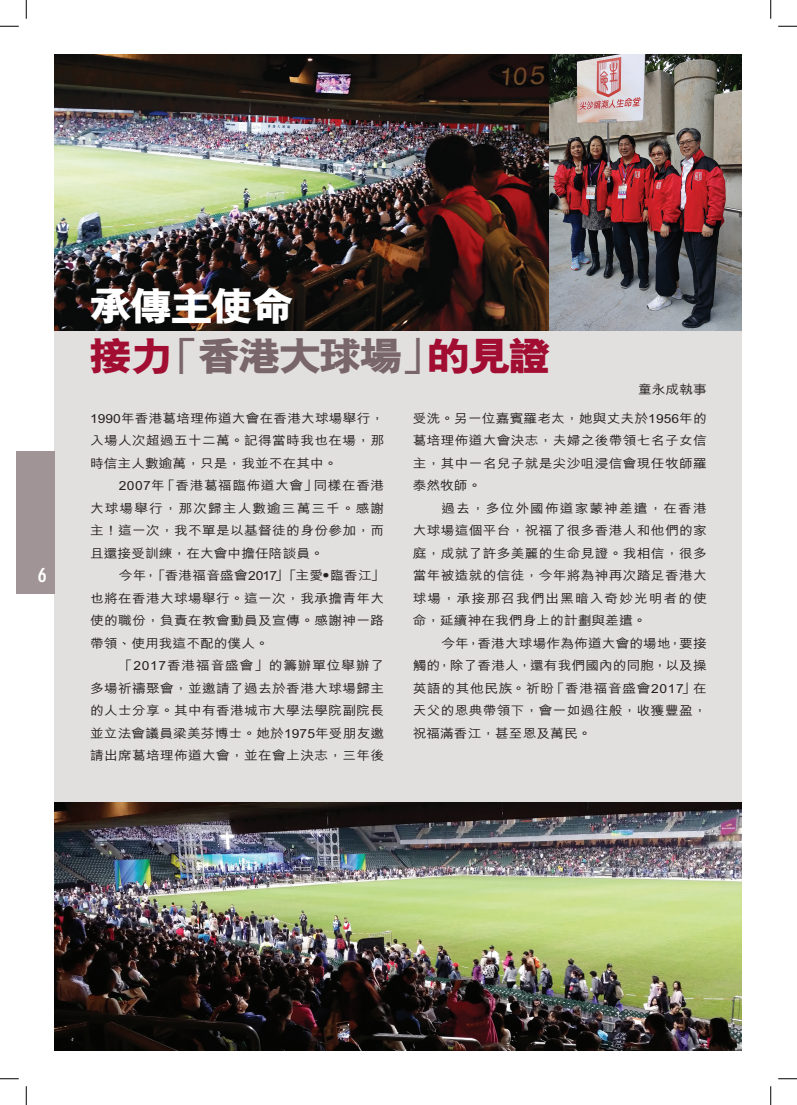
<style>
.page{position:relative;width:797px;height:1105px;background:#fff}
.page>*{position:absolute;margin:0;border:0;box-sizing:border-box;transform-origin:0 0}
.t1{font:800 40px "M Hei HK";letter-spacing:-.08em;color:#79666a;scale:1.1 1}
.t2{font:800 40px "M Hei HK";letter-spacing:-.08em;color:#fff;scale:1.1 1}
.t3{font:700 condensed 20px "DIN Neuzeit Grotesk";color:#fff;scale:1.1 1}
.t4{font:500 12.5px/22.5px "M Hei HK";letter-spacing:.02em;color:#231f20;text-align:justify;scale:1.1 1}
.s1{color:#a20d32}
</style>
<div class="page">
<div style="left:55px;top:54px;width:687px;height:996px;background:#e2dfdf"></div>
<div style="left:16px;top:451px;width:39px;height:143px;background:#a09496"></div>
<img style="left:55px;top:54px;width:687px;height:276px">
<img style="left:54px;top:802px;width:687px;height:248px">
<svg style="left:0;top:25px;width:19px;height:2px"></svg>
<svg style="left:778px;top:25px;width:19px;height:2px"></svg>
<svg style="left:0;top:1078px;width:19px;height:1px"></svg>
<svg style="left:778px;top:1078px;width:19px;height:1px"></svg>
<svg style="left:25px;top:0;width:2px;height:19px"></svg>
<svg style="left:25px;top:1086px;width:2px;height:19px"></svg>
<svg style="left:770px;top:0;width:1px;height:19px"></svg>
<svg style="left:770px;top:1086px;width:1px;height:19px"></svg>
<p class="t3" style="left:38px;top:563px;width:10px">6</p>
<p class="t2" style="left:89px;top:280px;width:189px">承傳主使命</p>
<p class="t1" style="left:89px;top:330px;width:422px"><span class="s1">接力</span>「香港大球場」<span class="s1">的見證</span></p>
<p class="t4" style="left:638px;top:377px;width:64px">童永成執事</p>
<p class="t4" style="left:90px;top:406px;width:269px">1990年香港葛培理佈道大會在香港大球場舉行，入場人次超過五十二萬。記得當時我也在場，那時信主人數逾萬，只是，我並不在其中。</p>
<p class="t4" style="left:90px;top:474px;width:269px;text-indent:29px">2007年「香港葛福臨佈道大會」同樣在香港大球場舉行，那次歸主人數逾三萬三千。感謝主！這一次，我不單是以基督徒的身份參加，而且還接受訓練，在大會中擔任陪談員。</p>
<p class="t4" style="left:90px;top:564px;width:269px;text-indent:29px">今年，「香港福音盛會2017」「主愛•臨香江」也將在香港大球場舉行。這一次，我承擔青年大使的職份，負責在教會動員及宣傳。感謝神一路帶領、使用我這不配的僕人。</p>
<p class="t4" style="left:90px;top:654px;width:269px;text-indent:29px">「2017香港福音盛會」的籌辦單位舉辦了多場祈禱聚會，並邀請了過去於香港大球場歸主的人士分享。其中有香港城市大學法學院副院長並立法會議員梁美芬博士。她於1975年受朋友邀請出席葛培理佈道大會，並在會上決志，三年後</p>
<p class="t4" style="left:412px;top:406px;width:269px">受洗。另一位嘉賓羅老太，她與丈夫於1956年的葛培理佈道大會決志，夫婦之後帶領七名子女信主，其中一名兒子就是尖沙咀浸信會現任牧師羅泰然牧師。</p>
<p class="t4" style="left:412px;top:496px;width:269px;text-indent:29px">過去，多位外國佈道家蒙神差遣，在香港大球場這個平台，祝福了很多香港人和他們的家庭，成就了許多美麗的生命見證。我相信，很多當年被造就的信徒，今年將為神再次踏足香港大球場，承接那召我們出黑暗入奇妙光明者的使命，延續神在我們身上的計劃與差遣。</p>
<p class="t4" style="left:412px;top:631px;width:269px;text-indent:29px">今年，香港大球場作為佈道大會的場地，要接觸的，除了香港人，還有我們國內的同胞，以及操英語的其他民族。祈盼「香港福音盛會2017」在天父的恩典帶領下，會一如過往般，收獲豐盈，祝福滿香江，甚至恩及萬民。</p>
</div>
